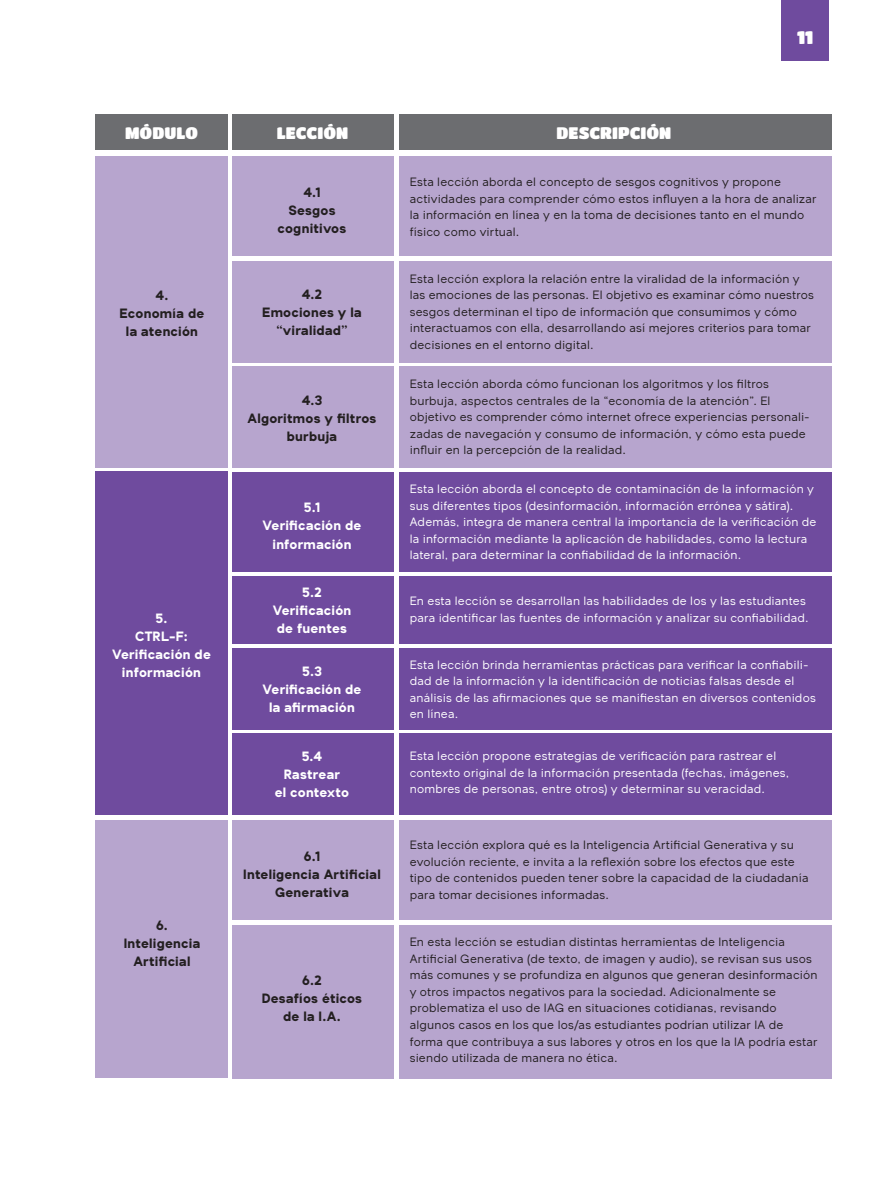
<style>
.page{position:relative;width:893px;height:1191px;background:#fff}
.page>*{position:absolute;margin:0;border:0;box-sizing:border-box;transform-origin:0 0}
.t1{font:18px "Titan One";color:#fff}
.t2{font:16.5px "Titan One";color:#fff}
.t3{font:800 13.5px/18px "Antapani";letter-spacing:.02em;color:#231f20;text-align:center}
.t4{font:800 13.5px/18px "Antapani";letter-spacing:.02em;color:#fff;text-align:center}
.t5{font:300 12px/16.5px "Antapani";letter-spacing:.02em;color:#231f20}
.t6{font:300 12px/16.5px "Antapani";letter-spacing:.02em;color:#fff}
</style>
<div class="page">
<div style="left:782px;top:0;width:47px;height:61px;background:#6f4b9e"></div>
<div style="left:96px;top:114px;width:132px;height:36px;background:#6c6d70"></div>
<div style="left:232px;top:114px;width:162px;height:36px;background:#6c6d70"></div>
<div style="left:399px;top:114px;width:433px;height:36px;background:#6c6d70"></div>
<div style="left:96px;top:472px;width:132px;height:343px;background:#6f4b9e"></div>
<div style="left:96px;top:820px;width:132px;height:258px;background:#b7a5ce"></div>
<div style="left:96px;top:156px;width:132px;height:312px;background:#b7a5ce"></div>
<div style="left:232px;top:472px;width:161px;height:99px;background:#6f4b9e"></div>
<div style="left:232px;top:820px;width:161px;height:100px;background:#b7a5ce"></div>
<div style="left:232px;top:156px;width:161px;height:100px;background:#b7a5ce"></div>
<div style="left:232px;top:576px;width:161px;height:67px;background:#6f4b9e"></div>
<div style="left:232px;top:648px;width:161px;height:81px;background:#6f4b9e"></div>
<div style="left:232px;top:733px;width:161px;height:82px;background:#6f4b9e"></div>
<div style="left:232px;top:925px;width:161px;height:153px;background:#b7a5ce"></div>
<div style="left:232px;top:261px;width:161px;height:101px;background:#b7a5ce"></div>
<div style="left:232px;top:367px;width:161px;height:101px;background:#b7a5ce"></div>
<div style="left:399px;top:472px;width:433px;height:99px;background:#6f4b9e"></div>
<div style="left:399px;top:820px;width:433px;height:100px;background:#b7a5ce"></div>
<div style="left:399px;top:156px;width:433px;height:100px;background:#b7a5ce"></div>
<div style="left:399px;top:576px;width:433px;height:67px;background:#6f4b9e"></div>
<div style="left:399px;top:648px;width:433px;height:81px;background:#6f4b9e"></div>
<div style="left:399px;top:733px;width:433px;height:82px;background:#6f4b9e"></div>
<div style="left:399px;top:925px;width:433px;height:153px;background:#b7a5ce"></div>
<div style="left:399px;top:261px;width:433px;height:101px;background:#b7a5ce"></div>
<div style="left:399px;top:367px;width:433px;height:101px;background:#b7a5ce"></div>
<p class="t2" style="left:125px;top:123px;width:74px">MÓDULO</p>
<p class="t2" style="left:277px;top:123px;width:73px">LECCIÓN</p>
<p class="t2" style="left:557px;top:123px;width:116px">DESCRIPCIÓN</p>
<h1 class="t1" style="left:797px;top:26px;width:18px">11</h1>
<p class="t3" style="left:156px;top:288px;width:14px">4.</p>
<p class="t3" style="left:120px;top:306px;width:86px">Economía de</p>
<p class="t3" style="left:126px;top:324px;width:74px">la atención</p>
<p class="t4" style="left:155px;top:610px;width:13px">5.</p>
<p class="t4" style="left:112px;top:628px;width:100px">CTRL-F:<br>Verificación de información</p>
<p class="t3" style="left:156px;top:917px;width:13px">6.</p>
<p class="t3" style="left:124px;top:935px;width:78px">Inteligencia<br>Artificial</p>
<p class="t3" style="left:303px;top:184px;width:19px">4.1</p>
<p class="t3" style="left:288px;top:202px;width:49px">Sesgos</p>
<p class="t3" style="left:278px;top:220px;width:70px">cognitivos</p>
<p class="t3" style="left:302px;top:287px;width:22px">4.2</p>
<p class="t3" style="left:262px;top:305px;width:101px">Emociones y la “viralidad”</p>
<p class="t3" style="left:302px;top:392px;width:22px">4.3</p>
<p class="t3" style="left:248px;top:410px;width:130px">Algoritmos y filtros burbuja</p>
<p class="t4" style="left:304px;top:500px;width:18px">5.1</p>
<p class="t4" style="left:263px;top:518px;width:100px">Verificación de información</p>
<p class="t4" style="left:302px;top:584px;width:21px">5.2</p>
<p class="t4" style="left:273px;top:602px;width:80px">Verificación</p>
<p class="t4" style="left:277px;top:620px;width:72px">de fuentes</p>
<p class="t4" style="left:302px;top:663px;width:21px">5.3</p>
<p class="t4" style="left:263px;top:681px;width:100px">Verificación de</p>
<p class="t4" style="left:269px;top:699px;width:87px">la afirmación</p>
<p class="t4" style="left:302px;top:748px;width:22px">5.4</p>
<p class="t4" style="left:284px;top:766px;width:58px">Rastrear</p>
<p class="t4" style="left:275px;top:784px;width:76px">el contexto</p>
<p class="t3" style="left:304px;top:848px;width:18px">6.1</p>
<p class="t3" style="left:243px;top:866px;width:139px">Inteligencia Artificial<br>Generativa</p>
<p class="t3" style="left:302px;top:972px;width:21px">6.2</p>
<p class="t3" style="left:262px;top:990px;width:102px">Desafíos éticos</p>
<p class="t3" style="left:283px;top:1008px;width:59px">de la I.A.</p>
<p class="t5" style="left:410px;top:174px;width:408px">Esta lección aborda el concepto de sesgos cognitivos y propone actividades para comprender cómo estos influyen a la hora de analizar la información en línea y en la toma de decisiones tanto en el mundo físico como virtual.</p>
<p class="t5" style="left:410px;top:271px;width:406px">Esta lección explora la relación entre la viralidad de la información y las emociones de las personas. El objetivo es examinar cómo nuestros sesgos determinan el tipo de información que consumimos y cómo interactuamos con ella, desarrollando así mejores criterios para tomar decisiones en el entorno digital.</p>
<p class="t5" style="left:410px;top:377px;width:402px">Esta lección aborda cómo funcionan los algoritmos y los filtros burbuja, aspectos centrales de la “economía de la atención”. El objetivo es comprender cómo internet ofrece experiencias personali&shy;zadas de navegación y consumo de información, y cómo esta puede influir en la percepción de la realidad.</p>
<p class="t6" style="left:410px;top:482px;width:408px">Esta lección aborda el concepto de contaminación de la información y sus diferentes tipos (desinformación, información errónea y sátira).<br>Además, integra de manera central la importancia de la verificación de la información mediante la aplicación de habilidades, como la lectura lateral, para determinar la confiabilidad de la información.</p>
<p class="t6" style="left:410px;top:593px;width:400px">En esta lección se desarrollan las habilidades de los y las estudiantes para identificar las fuentes de información y analizar su confiabilidad.</p>
<p class="t6" style="left:410px;top:657px;width:408px">Esta lección brinda herramientas prácticas para verificar la confiabili&shy;dad de la información y la identificación de noticias falsas desde el análisis de las afirmaciones que se manifiestan en diversos contenidos en línea.</p>
<p class="t6" style="left:410px;top:749px;width:381px">Esta lección propone estrategias de verificación para rastrear el contexto original de la información presentada (fechas, imágenes, nombres de personas, entre otros) y determinar su veracidad.</p>
<p class="t5" style="left:410px;top:837px;width:400px">Esta lección explora qué es la Inteligencia Artificial Generativa y su evolución reciente, e invita a la reflexión sobre los efectos que este tipo de contenidos pueden tener sobre la capacidad de la ciudadanía para tomar decisiones informadas.</p>
<p class="t5" style="left:410px;top:935px;width:409px">En esta lección se estudian distintas herramientas de Inteligencia Artificial Generativa (de texto, de imagen y audio), se revisan sus usos más comunes y se profundiza en algunos que generan desinformación y otros impactos negativos para la sociedad. Adicionalmente se problematiza el uso de IAG en situaciones cotidianas, revisando algunos casos en los que los/as estudiantes podrían utilizar IA de forma que contribuya a sus labores y otros en los que la IA podría estar siendo utilizada de manera no ética.</p>
</div>
